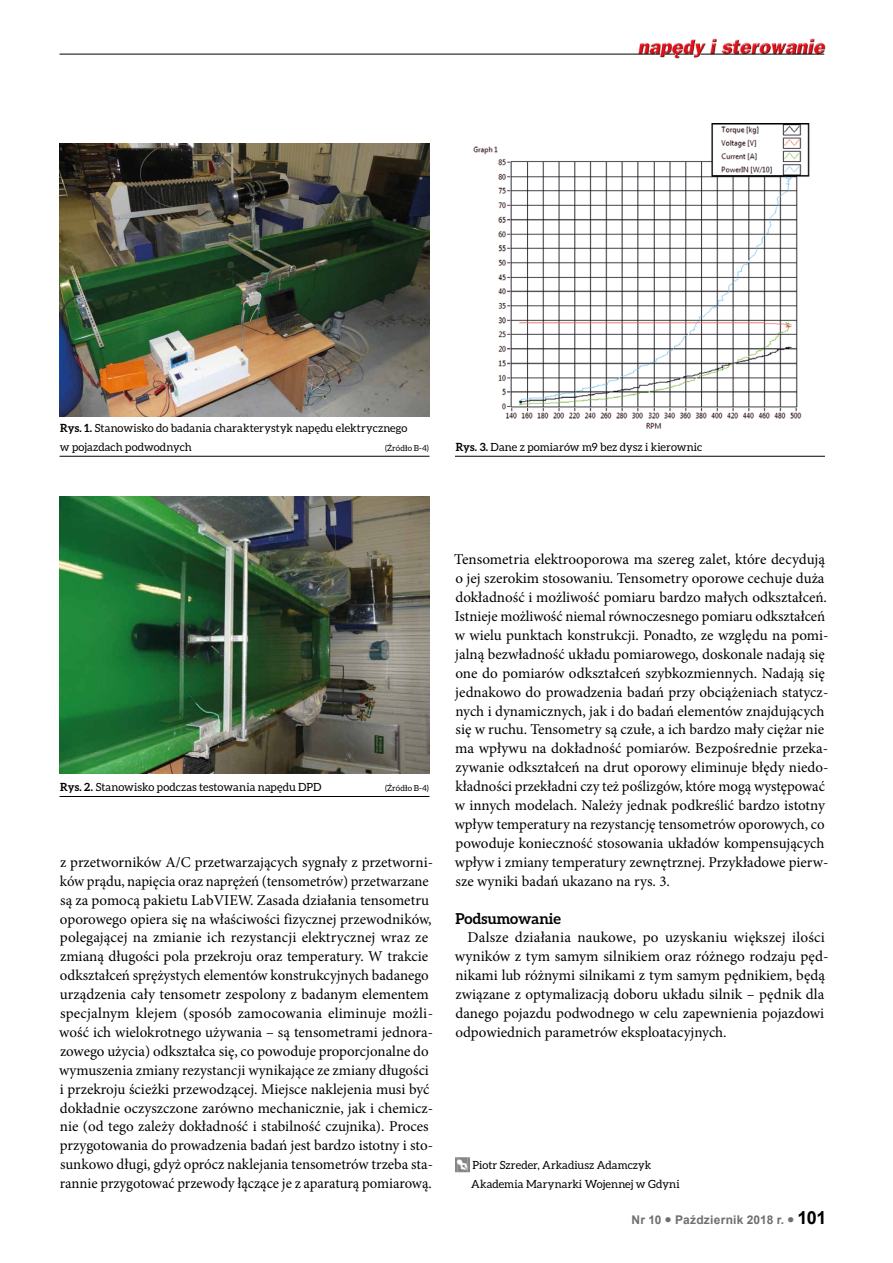
<style>
.page{position:relative;width:893px;height:1263px;background:#fff}
.page>*{position:absolute;margin:0;border:0;box-sizing:border-box;transform-origin:0 0}
.t1{font:15px/18.9px "Minion Pro";color:#000}
.t2{font:700 15px "Aleo";color:#000}
.t3{font:700 12px "Arial";letter-spacing:.02em;color:#706f6f}
.t4{font:11.25px/18.9px "Aleo";letter-spacing:.01em;color:#000}
.t5{font:8.25px "Aleo";letter-spacing:.01em;color:#000}
.s1{font-weight:700}
.s2{font-size:18px;color:#000}
</style>
<div class="page">
<img style="left:636px;top:38px;width:190px;height:21px">
<hr style="left:60px;top:54px;width:600px;height:1px;background:#000">
<svg style="left:665px;top:54px;width:28px;height:1px"></svg>
<hr style="left:700px;top:54px;width:124px;height:1px;background:#000">
<hr style="left:60px;top:456px;width:369px;height:1px;background:#000">
<hr style="left:60px;top:796px;width:369px;height:1px;background:#000">
<hr style="left:455px;top:456px;width:370px;height:1px;background:#000">
<img style="left:60px;top:144px;width:369px;height:272px">
<img style="left:60px;top:496px;width:369px;height:278px">
<img style="left:473px;top:124px;width:337px;height:305px">
<svg style="left:455px;top:1157px;width:15px;height:15px"></svg>
<p class="t4" style="left:60px;top:418px;width:349px"><span class="s1">Rys. 1.</span> Stanowisko do badania charakterystyk napędu elektrycznego w pojazdach podwodnych</p>
<p class="t5" style="left:385px;top:443px;width:45px">(Źródło B-4)</p>
<p class="t4" style="left:456px;top:437px;width:248px"><span class="s1">Rys. 3.</span> Dane z pomiarów m9 bez dysz i kierownic</p>
<p class="t4" style="left:60px;top:778px;width:263px"><span class="s1">Rys. 2.</span> Stanowisko podczas testowania napędu DPD</p>
<p class="t5" style="left:385px;top:784px;width:45px">(Źródło B-4)</p>
<p class="t1" style="left:59px;top:853px;width:375px">z przetworników A/C przetwarzających sygnały z przetworni&shy;ków prądu, napięcia oraz naprężeń (tensometrów) przetwarzane są za pomocą pakietu LabVIEW. Zasada działania tensometru oporowego opiera się na właściwości fizycznej przewodników, polegającej na zmianie ich rezystancji elektrycznej wraz ze zmianą długości pola przekroju oraz temperatury. W trakcie odkształceń sprężystych elementów konstrukcyjnych badanego urządzenia cały tensometr zespolony z badanym elementem specjalnym klejem (sposób zamocowania eliminuje możli&shy;wość ich wielokrotnego używania – są tensometrami jednora&shy;zowego użycia) odkształca się, co powoduje proporcjonalne do wymuszenia zmiany rezystancji wynikające ze zmiany długości i przekroju ścieżki przewodzącej. Miejsce naklejenia musi być dokładnie oczyszczone zarówno mechanicznie, jak i chemicz&shy;nie (od tego zależy dokładność i stabilność czujnika). Proces przygotowania do prowadzenia badań jest bardzo istotny i sto&shy;sunkowo długi, gdyż oprócz naklejania tensometrów trzeba sta&shy;rannie przygotować przewody łączące je z aparaturą pomiarową.</p>
<p class="t1" style="left:454px;top:550px;width:376px">Tensometria elektrooporowa ma szereg zalet, które decydują o jej szerokim stosowaniu. Tensometry oporowe cechuje duża dokładność i możliwość pomiaru bardzo małych odkształceń.<br>Istnieje możliwość niemal równoczesnego pomiaru odkształceń w wielu punktach konstrukcji. Ponadto, ze względu na pomi&shy;jalną bezwładność układu pomiarowego, doskonale nadają się one do pomiarów odkształceń szybkozmiennych. Nadają się jednakowo do prowadzenia badań przy obciążeniach statycz&shy;nych i dynamicznych, jak i do badań elementów znajdujących się w ruchu. Tensometry są czułe, a ich bardzo mały ciężar nie ma wpływu na dokładność pomiarów. Bezpośrednie przeka&shy;zywanie odkształceń na drut oporowy eliminuje błędy niedo&shy;kładności przekładni czy też poślizgów, które mogą występować w innych modelach. Należy jednak podkreślić bardzo istotny wpływ temperatury na rezystancję tensometrów oporowych, co powoduje konieczność stosowania układów kompensujących wpływ i zmiany temperatury zewnętrznej. Przykładowe pierw&shy;sze wyniki badań ukazano na rys. 3.</p>
<p class="t2" style="left:455px;top:909px;width:107px">Podsumowanie</p>
<p class="t1" style="left:455px;top:928px;width:375px;text-indent:13px">Dalsze działania naukowe, po uzyskaniu większej ilości wyników z tym samym silnikiem oraz różnego rodzaju pęd&shy;nikami lub różnymi silnikami z tym samym pędnikiem, będą związane z optymalizacją doboru układu silnik – pędnik dla danego pojazdu podwodnego w celu zapewnienia pojazdowi odpowiednich parametrów eksploatacyjnych.</p>
<p class="t4" style="left:471px;top:1156px;width:210px">Piotr Szreder, Arkadiusz Adamczyk<br>Akademia Marynarki Wojennej w Gdyni</p>
<p class="t3" style="left:632px;top:1212px;width:196px">Nr 10 ● Październik 2018 r. ● <span class="s2">101</span></p>
</div>
